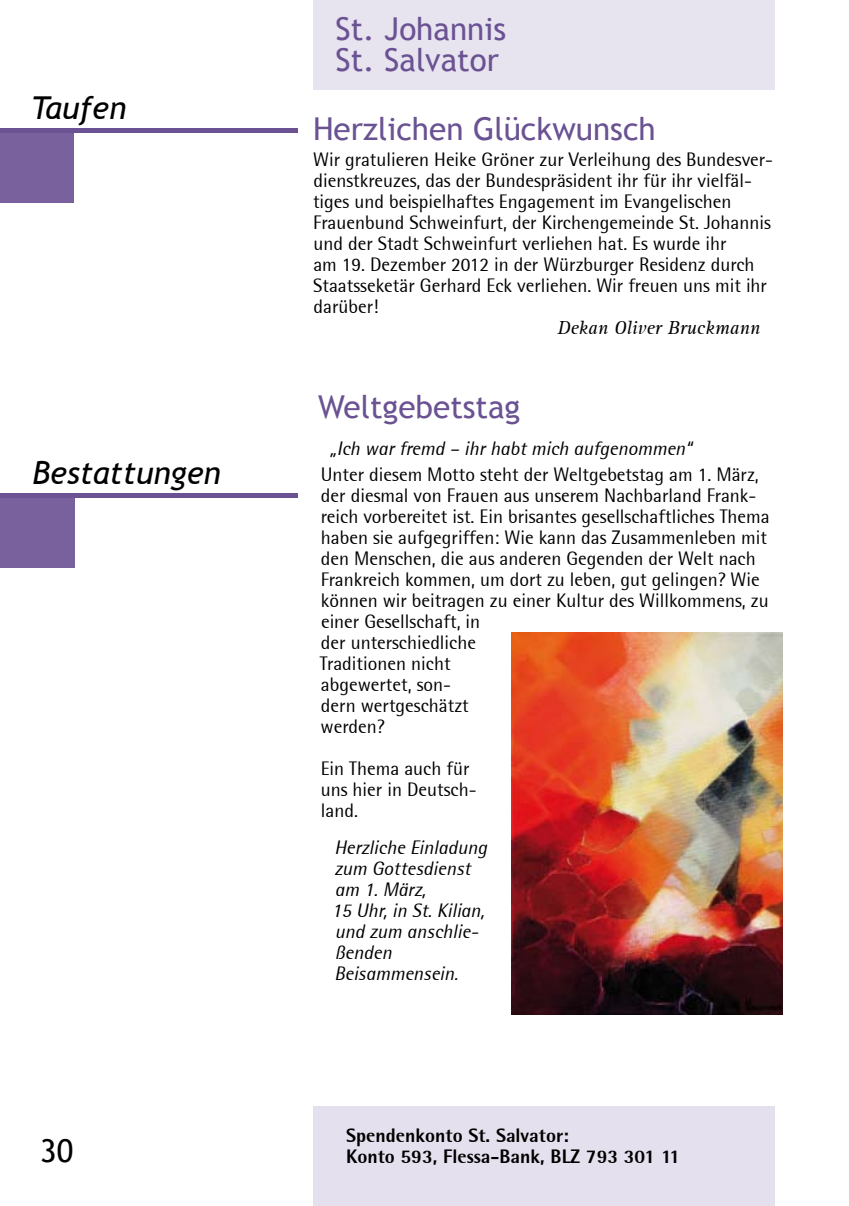
<style>
.page{position:relative;width:849px;height:1206px;background:#fff}
.page>*{position:absolute;margin:0;border:0;box-sizing:border-box;transform-origin:0 0}
.t1{font:31.5px/31.5px "Trebuchet MS";color:#6a5293}
.t2{font:italic 31.5px "Trebuchet MS";color:#000}
.t3{font:31.5px "Trebuchet MS";color:#000}
.t4{font:19.25px/21px "Rotis Semi Sans";color:#000}
.t5{font:italic 19.25px/21px "Rotis Semi Sans";color:#000}
.t6{font:800 19.25px/21px "Rotis Semi Sans";color:#000}
.t7{font:italic 19.25px "Rotis Serif";color:#000}
</style>
<div class="page">
<div style="left:313px;top:0;width:461px;height:89px;background:#e7e3ef"></div>
<div style="left:0;top:130px;width:73px;height:73px;background:#78619d"></div>
<div style="left:0;top:128px;width:298px;height:5px;background:#6a5293"></div>
<div style="left:313px;top:1106px;width:461px;height:99px;background:#e5e0ed"></div>
<div style="left:0;top:495px;width:74px;height:72px;background:#78619d"></div>
<div style="left:0;top:493px;width:298px;height:5px;background:#6a5293"></div>
<img style="left:511px;top:632px;width:271px;height:382px">
<h1 class="t2" style="left:31px;top:89px;width:97px">Taufen</h1>
<h1 class="t2" style="left:32px;top:454px;width:190px">Bestattungen</h1>
<h1 class="t3" style="left:40px;top:1132px;width:35px">30</h1>
<h1 class="t1" style="left:335px;top:13px;width:172px">St. Johannis<br>St. Salvator</h1>
<h1 class="t1" style="left:313px;top:113px;width:344px">Herzlichen Glückwunsch</h1>
<p class="t4" style="left:313px;top:149px;width:461px">Wir gratulieren Heike Gröner zur Verleihung des Bundesver&shy;dienstkreuzes, das der Bundespräsident ihr für ihr vielfäl&shy;tiges und beispielhaftes Engagement im Evangelischen Frauenbund Schweinfurt, der Kirchengemeinde St. Johannis und der Stadt Schweinfurt verliehen hat. Es wurde ihr<br>am 19. Dezember 2012 in der Würzburger Residenz durch Staatsseketär Gerhard Eck verliehen. Wir freuen uns mit ihr darüber!</p>
<p class="t7" style="left:557px;top:317px;width:204px">Dekan Oliver Bruckmann</p>
<h1 class="t1" style="left:318px;top:392px;width:204px">Weltgebetstag</h1>
<p class="t5" style="left:330px;top:437px;width:363px">„Ich war fremd – ihr habt mich aufgenommen“</p>
<p class="t4" style="left:320px;top:464px;width:451px">Unter diesem Motto steht der Weltgebetstag am 1. März, der diesmal von Frauen aus unserem Nachbarland Frank&shy;reich vorbereitet ist. Ein brisantes gesellschaftliches Thema haben sie aufgegriffen: Wie kann das Zusammenleben mit den Menschen, die aus anderen Gegenden der Welt nach Frankreich kommen, um dort zu leben, gut gelingen? Wie können wir beitragen zu einer Kultur des Willkommens, zu einer Gesellschaft, in<br>der unterschiedliche<br>Traditionen nicht<br>abgewertet, son-<br>dern wertgeschätzt<br>werden?</p>
<p class="t4" style="left:320px;top:758px;width:157px">Ein Thema auch für uns hier in Deutsch&shy;land.</p>
<p class="t5" style="left:332px;top:836px;width:157px">Herzliche Einladung zum Gottesdienst am 1. März,<br>15 Uhr, in St. Kilian, und zum anschlie&shy;ßenden<br>Beisammensein.</p>
<p class="t6" style="left:346px;top:1124px;width:335px">Spendenkonto St. Salvator:<br>Konto 593, Flessa-Bank, BLZ 793 301 11</p>
</div>
